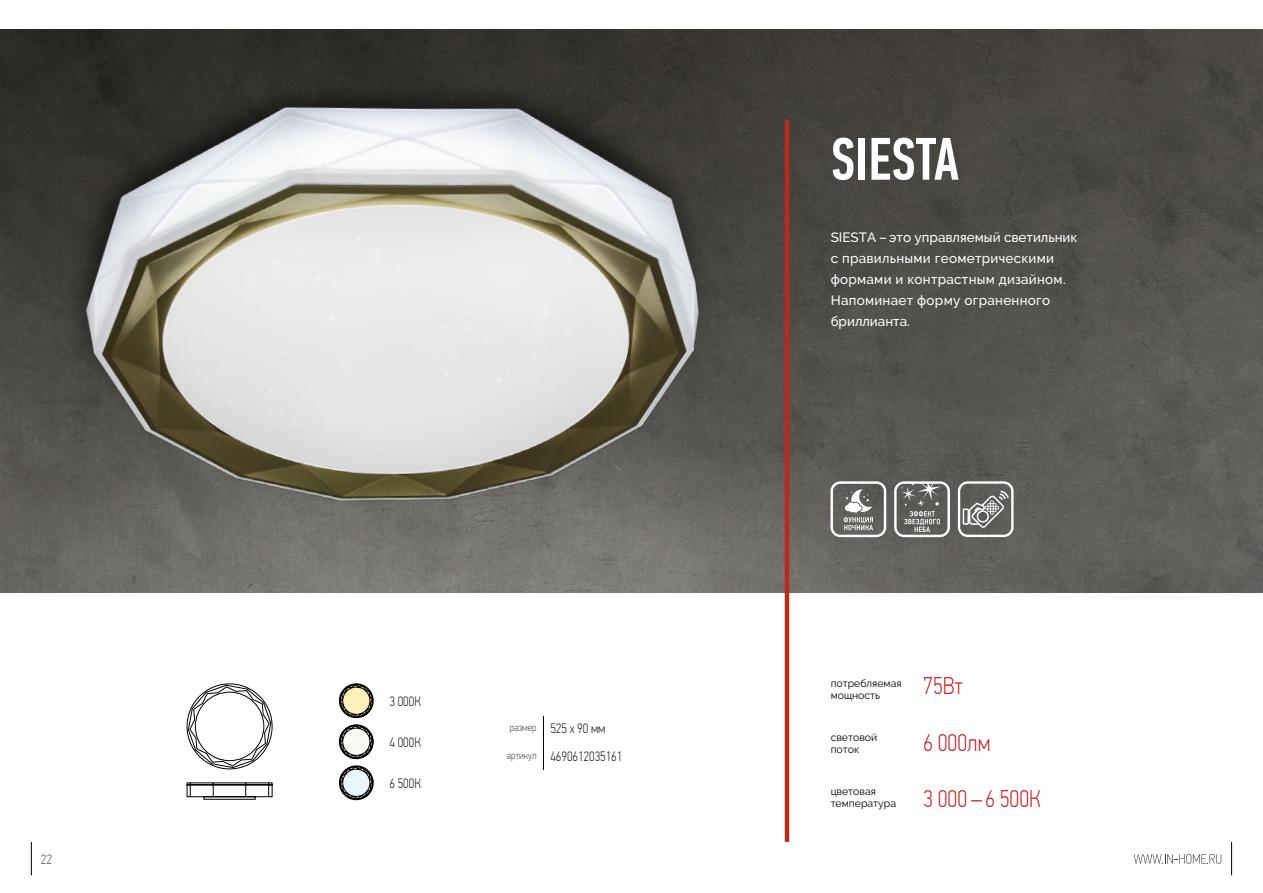
<style>
.page{position:relative;width:1263px;height:893px;background:#fff}
.page>*{position:absolute;margin:0;border:0;box-sizing:border-box;transform-origin:0 0}
.t1{font:500 60px "PF Din Text Comp Pro";color:#fff}
.t2{font:100 24px "PF Din Text Cond Pro";color:#c31011}
.t3{font:500 13.5px/21px "Raleway";letter-spacing:.02em;color:#fff}
.t4{font:100 13.5px/27.3px "PF Din Text Cond Pro";color:#000}
.t5{font:100 13.5px "PF Din Text Cond Pro";color:#3a3b3b}
.t6{font:10.5px/12px "Raleway";color:#000}
.t7{font:100 10.5px "PF Din Text Cond Pro";color:#3a3b3b}
</style>
<div class="page">
<img style="left:0;top:30px;width:1263px;height:562px">
<hr style="left:1231px;top:842px;width:1px;height:33px;background:#000">
<hr style="left:31px;top:842px;width:1px;height:33px;background:#000">
<svg style="left:1134px;top:854px;width:87px;height:10px"></svg>
<hr style="left:785px;top:120px;width:4px;height:722px;background:#b72a1c">
<img style="left:21px;top:33px;width:757px;height:538px">
<svg style="left:339px;top:684px;width:34px;height:34px"></svg>
<svg style="left:339px;top:725px;width:34px;height:34px"></svg>
<svg style="left:339px;top:766px;width:34px;height:34px"></svg>
<svg style="left:186px;top:683px;width:87px;height:117px"></svg>
<hr style="left:543px;top:716px;width:1px;height:54px;background:#000">
<svg style="left:958px;top:481px;width:55px;height:56px"></svg>
<svg style="left:830px;top:481px;width:56px;height:56px"></svg>
<svg style="left:894px;top:481px;width:56px;height:56px"></svg>
<p class="t5" style="left:41px;top:851px;width:13px">22</p>
<p class="t4" style="left:389px;top:688px;width:33px">3 000К</p>
<p class="t4" style="left:389px;top:729px;width:33px">4 000К</p>
<p class="t4" style="left:389px;top:769px;width:33px">6 500К</p>
<p class="t7" style="left:510px;top:722px;width:28px">размер</p>
<p class="t7" style="left:507px;top:749px;width:31px">артикул</p>
<p class="t4" style="left:550px;top:715px;width:73px">525 х 90 мм<br>4690612035161</p>
<h1 class="t1" style="left:831px;top:124px;width:130px">SIESTA</h1>
<p class="t3" style="left:831px;top:227px;width:248px">SIESTA – это управляемый светильник с правильными геометрическими формами и контрастным дизайном.<br>Напоминает форму ограненного бриллианта.</p>
<p class="t6" style="left:831px;top:677px;width:72px">потребляемая мощность</p>
<p class="t6" style="left:831px;top:731px;width:48px">световой поток</p>
<p class="t6" style="left:831px;top:785px;width:67px">цветовая температура</p>
<h2 class="t2" style="left:923px;top:672px;width:41px">75Вт</h2>
<h2 class="t2" style="left:923px;top:729px;width:69px">6 000лм</h2>
<h2 class="t2" style="left:923px;top:785px;width:119px">3 000 – 6 500К</h2>
</div>
